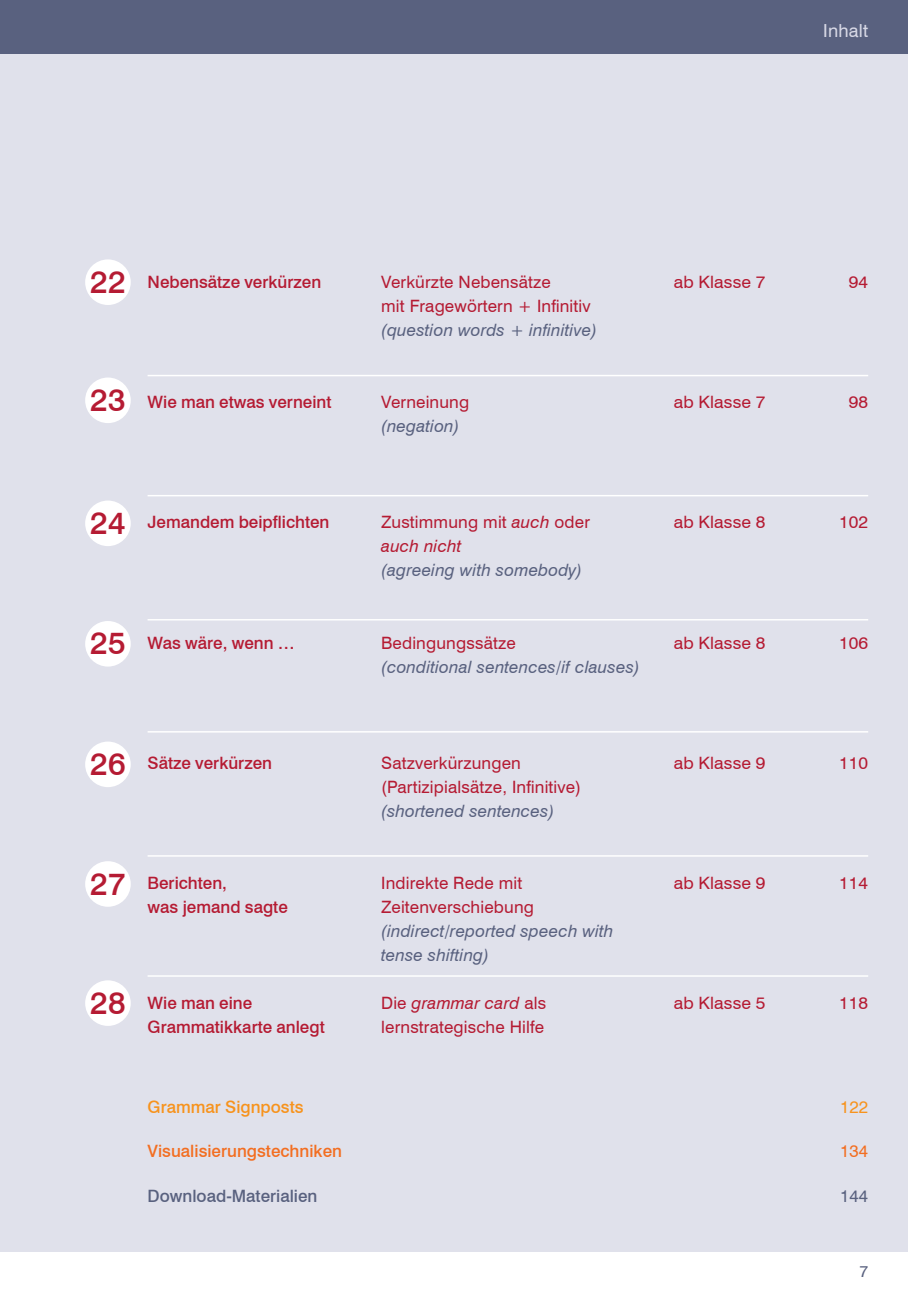
<style>
.page{position:relative;width:908px;height:1305px;background:#fff}
.page>*{position:absolute;margin:0;border:0;box-sizing:border-box;transform-origin:0 0}
.t1{font:500 31.6px "Swiss 721 BT";letter-spacing:.01em;color:#b51b33}
.t2{font:18px "Swiss 721 BT";letter-spacing:.01em;color:#d8d9e6}
.t3{font:17px/24px "Swiss 721 BT";letter-spacing:.01em;color:#b51b33}
.t4{font:italic 17px/24px "Swiss 721 BT";letter-spacing:.01em;color:#59617f}
.t5{font:500 17px/24px "Swiss 721 BT";color:#b51b33}
.t6{font:500 17px "Swiss 721 BT";color:#f36e21}
.t7{font:500 17px "Swiss 721 BT";color:#59617f}
.t8{font:500 17px "Swiss 721 BT";color:#f7931d}
.t9{font:17px "Swiss 721 BT";color:#f7931d}
.t10{font:17px "Swiss 721 BT";color:#f36e21}
.t11{font:17px "Swiss 721 BT";color:#59617f}
.t12{font:16px "Swiss 721 BT";color:#59617f}
.s1{font-style:italic}
</style>
<div class="page">
<div style="left:0;top:0;width:907px;height:1250px;background:#e0e1eb"></div>
<hr style="left:147px;top:375px;width:720px;height:1px;background:#fff">
<hr style="left:147px;top:495px;width:720px;height:1px;background:#fff">
<hr style="left:147px;top:619px;width:720px;height:1px;background:#fff">
<hr style="left:147px;top:731px;width:720px;height:1px;background:#fff">
<hr style="left:147px;top:855px;width:720px;height:1px;background:#fff">
<hr style="left:147px;top:975px;width:720px;height:1px;background:#fff">
<div style="left:0;top:0;width:907px;height:54px;background:#59617f"></div>
<div style="left:85px;top:259px;width:46px;height:46px;background:#fff;border-radius:50%"></div>
<div style="left:85px;top:377px;width:46px;height:46px;background:#fff;border-radius:50%"></div>
<div style="left:85px;top:500px;width:46px;height:46px;background:#fff;border-radius:50%"></div>
<div style="left:85px;top:621px;width:46px;height:45px;background:#fff;border-radius:50%"></div>
<div style="left:85px;top:741px;width:46px;height:46px;background:#fff;border-radius:50%"></div>
<div style="left:85px;top:861px;width:46px;height:45px;background:#fff;border-radius:50%"></div>
<div style="left:85px;top:980px;width:46px;height:45px;background:#fff;border-radius:50%"></div>
<p class="t2" style="left:823px;top:20px;width:46px">Inhalt</p>
<h1 class="t1" style="left:90px;top:262px;width:37px">22</h1>
<p class="t5" style="left:147px;top:270px;width:175px">Nebensätze verkürzen</p>
<p class="t3" style="left:381px;top:270px;width:211px">Verkürzte Nebensätze<br>mit Fragewörtern + Infinitiv</p>
<p class="t4" style="left:381px;top:318px;width:217px">(question words + infinitive)</p>
<p class="t3" style="left:673px;top:270px;width:93px">ab Klasse 7</p>
<p class="t3" style="left:848px;top:270px;width:21px">94</p>
<h1 class="t1" style="left:90px;top:380px;width:37px">23</h1>
<p class="t5" style="left:147px;top:390px;width:185px">Wie man etwas verneint</p>
<p class="t3" style="left:381px;top:390px;width:90px">Verneinung</p>
<p class="t4" style="left:381px;top:414px;width:80px">(negation)</p>
<p class="t3" style="left:673px;top:390px;width:93px">ab Klasse 7</p>
<p class="t3" style="left:848px;top:390px;width:21px">98</p>
<h1 class="t1" style="left:90px;top:503px;width:37px">24</h1>
<p class="t5" style="left:147px;top:510px;width:183px">Jemandem beipflichten</p>
<p class="t3" style="left:381px;top:510px;width:210px">Zustimmung mit <span class="s1">auch</span> oder <span class="s1">auch nicht</span></p>
<p class="t4" style="left:381px;top:558px;width:203px">(agreeing with somebody)</p>
<p class="t3" style="left:673px;top:510px;width:93px">ab Klasse 8</p>
<p class="t3" style="left:838px;top:510px;width:31px">102</p>
<h1 class="t1" style="left:90px;top:624px;width:37px">25</h1>
<p class="t5" style="left:147px;top:630px;width:149px">Was wäre, wenn …</p>
<p class="t3" style="left:381px;top:630px;width:136px">Bedingungssätze</p>
<p class="t4" style="left:381px;top:654px;width:260px">(conditional sentences/if clauses)</p>
<p class="t3" style="left:673px;top:630px;width:93px">ab Klasse 8</p>
<p class="t3" style="left:838px;top:630px;width:31px">106</p>
<h1 class="t1" style="left:90px;top:744px;width:37px">26</h1>
<p class="t5" style="left:147px;top:750px;width:126px">Sätze verkürzen</p>
<p class="t3" style="left:381px;top:750px;width:201px">Satzverkürzungen (Partizipialsätze, Infinitive)</p>
<p class="t4" style="left:381px;top:798px;width:175px">(shortened sentences)</p>
<p class="t3" style="left:673px;top:750px;width:93px">ab Klasse 9</p>
<p class="t3" style="left:838px;top:750px;width:31px">110</p>
<h1 class="t1" style="left:90px;top:864px;width:37px">27</h1>
<p class="t5" style="left:147px;top:870px;width:142px">Berichten,<br>was jemand sagte</p>
<h1 class="t1" style="left:90px;top:983px;width:37px">28</h1>
<p class="t5" style="left:147px;top:990px;width:179px">Wie man eine<br>Grammatikkarte anlegt</p>
<p class="t3" style="left:381px;top:870px;width:154px">Indirekte Rede mit<br>Zeitenverschiebung</p>
<p class="t4" style="left:381px;top:918px;width:234px">(indirect/reported speech with tense shifting)</p>
<p class="t3" style="left:381px;top:990px;width:167px">Die <span class="s1">grammar card</span> als lernstrategische Hilfe</p>
<p class="t3" style="left:673px;top:870px;width:93px">ab Klasse 9</p>
<p class="t3" style="left:673px;top:990px;width:93px">ab Klasse 5</p>
<p class="t3" style="left:838px;top:870px;width:31px">114</p>
<p class="t3" style="left:838px;top:990px;width:31px">118</p>
<p class="t8" style="left:147px;top:1096px;width:157px">Grammar Signposts</p>
<p class="t9" style="left:839px;top:1096px;width:29px">122</p>
<p class="t6" style="left:147px;top:1140px;width:196px">Visualisierungstechniken</p>
<p class="t10" style="left:839px;top:1140px;width:29px">134</p>
<p class="t7" style="left:147px;top:1184px;width:171px">Download-Materialien</p>
<p class="t11" style="left:839px;top:1184px;width:29px">144</p>
<p class="t12" style="left:859px;top:1261px;width:10px">7</p>
</div>
